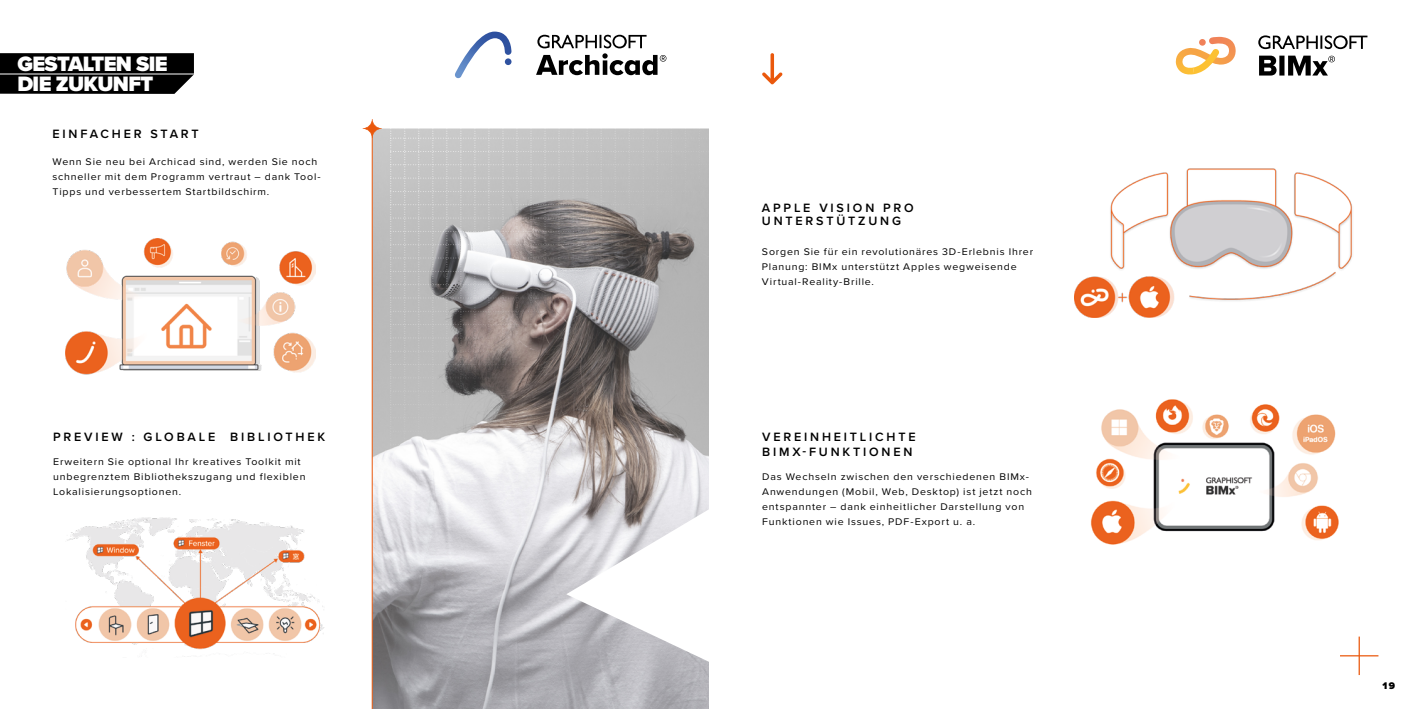
<style>
.page{position:relative;width:1418px;height:709px;background:#fff}
.page>*{position:absolute;margin:0;border:0;box-sizing:border-box;transform-origin:0 0}
.t1{font:900 21.5px/20px "Proxima Nova";letter-spacing:-.03em;color:#fff}
.t2{font:600 12.5px/12.6px "Proxima Nova";letter-spacing:.225em;color:#000}
.t3{font:10px/15px "Proxima Nova";letter-spacing:.075em;color:#000;scale:1.06 1}
.t4{font:900 10px "Proxima Nova";color:#000}
</style>
<div class="page">
<img style="left:373px;top:128px;width:336px;height:581px">
<svg style="left:390px;top:128px;width:319px;height:371px;background:#afacac"></svg>
<svg style="left:770px;top:53px;width:4px;height:27px"></svg>
<svg style="left:762px;top:72px;width:20px;height:13px"></svg>
<img style="left:1090px;top:399px;width:249px;height:146px">
<img style="left:1074px;top:168px;width:279px;height:149px">
<hr style="left:1339px;top:655px;width:39px;height:1px;background:#ea580c">
<hr style="left:1358px;top:636px;width:1px;height:39px;background:#ea580c">
<svg style="left:1259px;top:56px;width:75px;height:20px"></svg>
<svg style="left:1258px;top:35px;width:109px;height:14px"></svg>
<svg style="left:1175px;top:37px;width:61px;height:38px"></svg>
<img style="left:67px;top:517px;width:258px;height:140px">
<img style="left:66px;top:239px;width:249px;height:136px">
<svg style="left:536px;top:35px;width:130px;height:40px"></svg>
<svg style="left:455px;top:32px;width:56px;height:47px"></svg>
<hr style="left:372px;top:128px;width:1px;height:581px;background:#ea580c">
<svg style="left:363px;top:119px;width:19px;height:19px"></svg>
<svg style="left:0;top:53px;width:194px;height:41px;background:#0b0b0b"></svg>
<hr style="left:0;top:74px;width:194px;height:1px;background:#fff">
<h1 class="t1" style="left:17px;top:54px;width:152px">GESTALTEN SIE<br>DIE ZUKUNFT</h1>
<p class="t2" style="left:52px;top:127px;width:148px">EINFACHER START</p>
<p class="t3" style="left:52px;top:154px;width:254px">Wenn Sie neu bei Archicad sind, werden Sie noch schneller mit dem Programm vertraut – dank Tool-<br>Tipps und verbessertem Startbildschirm.</p>
<p class="t2" style="left:53px;top:430px;width:273px">PREVIEW : GLOBALE BIBLIOTHEK</p>
<p class="t3" style="left:53px;top:454px;width:240px">Erweitern Sie optional Ihr kreatives Toolkit mit unbegrenztem Bibliothekszugang und flexiblen<br>Lokalisierungsoptionen.</p>
<p class="t2" style="left:762px;top:201px;width:153px">APPLE VISION PRO<br>UNTERSTÜTZUNG</p>
<p class="t3" style="left:762px;top:244px;width:257px">Sorgen Sie für ein revolutionäres 3D-Erlebnis Ihrer<br>Planung: BIMx unterstützt Apples wegweisende<br>Virtual-Reality-Brille.</p>
<p class="t2" style="left:762px;top:428px;width:155px;line-height:15px">VEREINHEITLICHTE<br>BIMX-FUNKTIONEN</p>
<p class="t3" style="left:762px;top:469px;width:256px">Das Wechseln zwischen den verschiedenen BIMx-Anwendungen (Mobil, Web, Desktop) ist jetzt noch entspannter – dank einheitlicher Darstellung von Funktionen wie Issues, PDF-Export u. a.</p>
<p class="t4" style="left:1382px;top:677px;width:14px">19</p>
</div>
